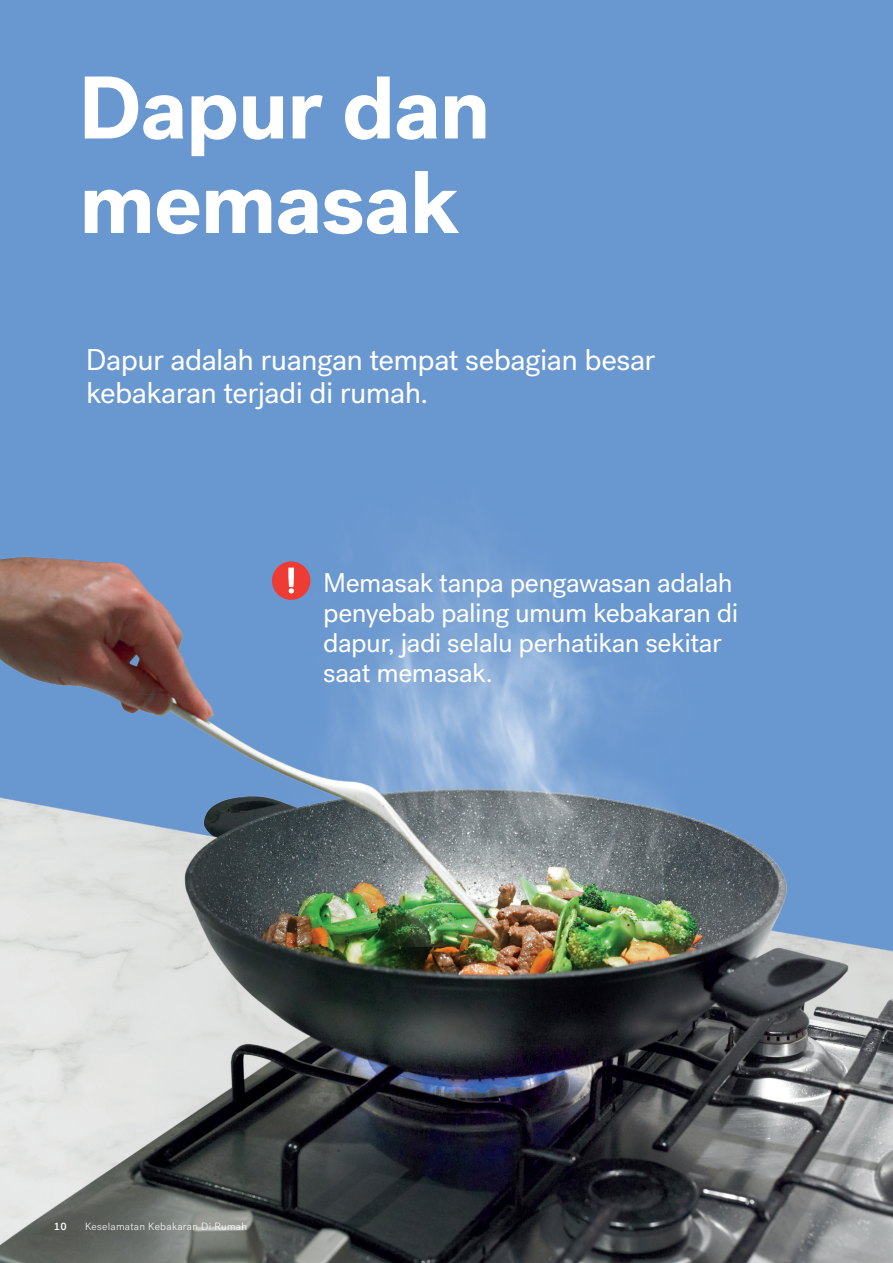
<style>
.page{position:relative;width:893px;height:1263px;background:#6997cf}
.page>*{position:absolute;margin:0;border:0;box-sizing:border-box;transform-origin:0 0}
.t1{font:700 88.5px/94.5px "Post Grotesk";letter-spacing:-.015em;color:#fff}
.t2{font:30px/33px "Post Grotesk";letter-spacing:-.02em;color:#fff}
.t3{font:27px/30px "Post Grotesk";letter-spacing:-.02em;color:#fff}
.t4{font:300 10.5px "Post Grotesk";letter-spacing:.03em;color:#fff}
.t5{font:500 10.5px "Post Grotesk";color:#fff}
</style>
<div class="page">
<img style="left:0;top:549px;width:893px;height:714px">
<p class="t1" style="left:78px;top:61px;width:414px">Dapur dan memasak</p>
<p class="t2" style="left:86px;top:343px;width:571px">Dapur adalah ruangan tempat sebagian besar kebakaran terjadi di rumah.</p>
<p class="t3" style="left:323px;top:568px;width:417px">Memasak tanpa pengawasan adalah penyebab paling umum kebakaran di dapur, jadi selalu perhatikan sekitar saat memasak.</p>
<p class="t5" style="left:54px;top:1219px;width:14px">10</p>
<p class="t4" style="left:85px;top:1220px;width:164px">Keselamatan Kebakaran Di Rumah</p>
</div>
